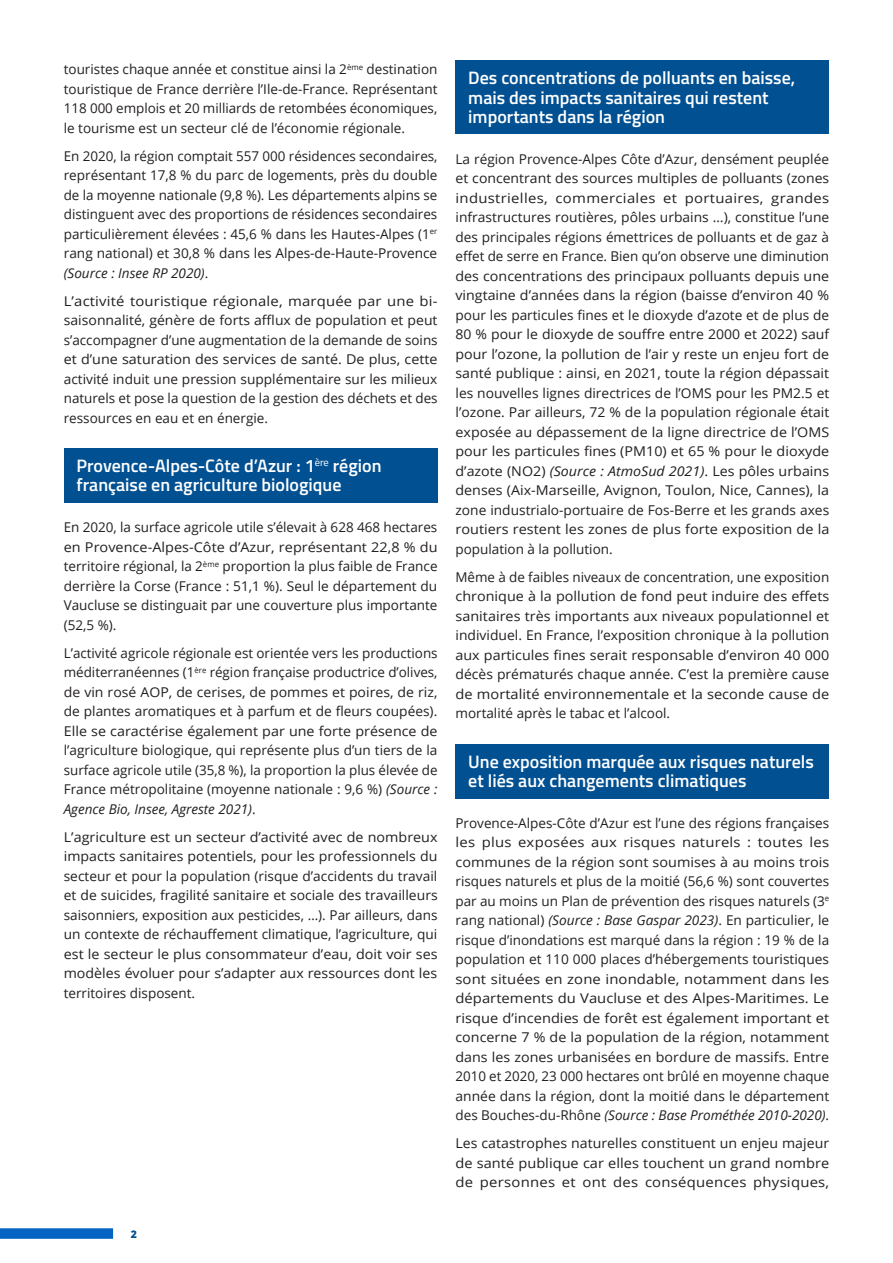
<style>
.page{position:relative;width:893px;height:1263px;background:#fff}
.page>*{position:absolute;margin:0;border:0;box-sizing:border-box;transform-origin:0 0}
.Heading_2{font:600 18px/19.5px "Titillium Web";color:#fff}
.t1{font:13.5px/19.5px "Open Sans";color:#231f20;text-align:justify}
.t2{font:13.5px/19.5px "Open Sans";color:#231f20;text-align:justify;scale:1.06 1}
.t3{font:13.5px/19.5px "Open Sans";color:#231f20;text-align:justify;scale:1.1 1}
.t4{font:13.5px/19.5px "Open Sans";color:#231f20;text-align:justify;scale:1.05 1}
.t5{font:800 10.5px "Open Sans";color:#005092}
.s1{font-style:italic}
</style>
<div class="page">
<div style="left:0;top:1228px;width:113px;height:11px;background:#0563c1"></div>
<div style="left:64px;top:448px;width:373px;height:54px;background:#005092"></div>
<div style="left:455px;top:60px;width:374px;height:74px;background:#005092"></div>
<div style="left:455px;top:744px;width:374px;height:54px;background:#005092"></div>
<p class="t1" style="left:64px;top:59px;width:375px">touristes chaque année et constitue ainsi la 2<sup>ème</sup> destination touristique de France derrière l’Ile-de-France. Représentant 118 000 emplois et 20 milliards de retombées économiques, le tourisme est un secteur clé de l’économie régionale.</p>
<p class="t1" style="left:64px;top:146px;width:375px">En 2020, la région comptait 557 000 résidences secondaires, représentant 17,8 % du parc de logements, près du double de la moyenne nationale (9,8 %). Les départements alpins se distinguent avec des proportions de résidences secondaires particulièrement élevées : 45,6 % dans les Hautes-Alpes (1<sup>er </sup>rang national) et 30,8 % dans les Alpes-de-Haute-Provence <span class="s1">(Source : Insee RP 2020)</span>.</p>
<p class="t3" style="left:64px;top:291px;width:341px">L’activité touristique régionale, marquée par une bi&shy;saisonnalité, génère de forts afflux de population et peut s’accompagner d’une augmentation de la demande de soins et d’une saturation des services de santé. De plus, cette activité induit une pression supplémentaire sur les milieux naturels et pose la question de la gestion des déchets et des ressources en eau et en énergie.</p>
<p class="Heading_2" style="left:77px;top:455px;width:307px">Provence-Alpes-Côte d’Azur : 1<sup>ère</sup> région française en agriculture biologique</p>
<p class="t1" style="left:64px;top:517px;width:375px">En 2020, la surface agricole utile s’élevait à 628 468 hectares en Provence-Alpes-Côte d’Azur, représentant 22,8 % du territoire régional, la 2<sup>ème</sup> proportion la plus faible de France derrière la Corse (France : 51,1 %). Seul le département du Vaucluse se distinguait par une couverture plus importante (52,5 %).</p>
<p class="t1" style="left:64px;top:642px;width:375px">L’activité agricole régionale est orientée vers les productions méditerranéennes (1<sup>ère</sup> région française productrice d’olives, de vin rosé AOP, de cerises, de pommes et poires, de riz, de plantes aromatiques et à parfum et de fleurs coupées).<br>Elle se caractérise également par une forte présence de l’agriculture biologique, qui représente plus d’un tiers de la surface agricole utile (35,8 %), la proportion la plus élevée de France métropolitaine (moyenne nationale : 9,6 %) <span class="s1">(Source :<br>Agence Bio, Insee, Agreste 2021)</span>.</p>
<p class="t2" style="left:64px;top:827px;width:354px">L’agriculture est un secteur d’activité avec de nombreux impacts sanitaires potentiels, pour les professionnels du secteur et pour la population (risque d’accidents du travail et de suicides, fragilité sanitaire et sociale des travailleurs saisonniers, exposition aux pesticides, …). Par ailleurs, dans un contexte de réchauffement climatique, l’agriculture, qui est le secteur le plus consommateur d’eau, doit voir ses modèles évoluer pour s’adapter aux ressources dont les territoires disposent.</p>
<p class="t5" style="left:131px;top:1226px;width:8px">2</p>
<p class="Heading_2" style="left:468px;top:67px;width:328px">Des concentrations de polluants en baisse, mais des impacts sanitaires qui restent importants dans la région</p>
<p class="t1" style="left:455px;top:149px;width:375px">La région Provence-Alpes Côte d’Azur, densément peuplée et concentrant des sources multiples de polluants (zones industrielles, commerciales et portuaires, grandes infrastructures routières, pôles urbains …), constitue l’une des principales régions émettrices de polluants et de gaz à effet de serre en France. Bien qu’on observe une diminution des concentrations des principaux polluants depuis une vingtaine d’années dans la région (baisse d’environ 40 % pour les particules fines et le dioxyde d’azote et de plus de 80 % pour le dioxyde de souffre entre 2000 et 2022) sauf pour l’ozone, la pollution de l’air y reste un enjeu fort de santé publique : ainsi, en 2021, toute la région dépassait les nouvelles lignes directrices de l’OMS pour les PM2.5 et l’ozone. Par ailleurs, 72 % de la population régionale était exposée au dépassement de la ligne directrice de l’OMS pour les particules fines (PM10) et 65 % pour le dioxyde d’azote (NO2) <span class="s1">(Source : AtmoSud 2021)</span>. Les pôles urbains denses (Aix-Marseille, Avignon, Toulon, Nice, Cannes), la zone industrialo-portuaire de Fos-Berre et les grands axes routiers restent les zones de plus forte exposition de la population à la pollution.</p>
<p class="t1" style="left:455px;top:567px;width:375px">Même à de faibles niveaux de concentration, une exposition chronique à la pollution de fond peut induire des effets sanitaires très importants aux niveaux populationnel et individuel. En France, l’exposition chronique à la pollution aux particules fines serait responsable d’environ 40 000 décès prématurés chaque année. C’est la première cause de mortalité environnementale et la seconde cause de mortalité après le tabac et l’alcool.</p>
<p class="Heading_2" style="left:468px;top:751px;width:347px">Une exposition marquée aux risques naturels et liés aux changements climatiques</p>
<p class="t1" style="left:455px;top:813px;width:375px">Provence-Alpes-Côte d’Azur est l’une des régions françaises les plus exposées aux risques naturels : toutes les communes de la région sont soumises à au moins trois risques naturels et plus de la moitié (56,6 %) sont couvertes par au moins un Plan de prévention des risques naturels (3<sup>e </sup>rang national) <span class="s1">(Source : Base Gaspar 2023)</span>. En particulier, le risque d’inondations est marqué dans la région : 19 % de la population et 110 000 places d’hébergements touristiques sont situées en zone inondable, notamment dans les départements du Vaucluse et des Alpes-Maritimes. Le risque d’incendies de forêt est également important et concerne 7 % de la population de la région, notamment dans les zones urbanisées en bordure de massifs. Entre 2010 et 2020, 23 000 hectares ont brûlé en moyenne chaque année dans la région, dont la moitié dans le département des Bouches-du-Rhône <span class="s1">(Source : Base Prométhée 2010-2020)</span>.</p>
<p class="t4" style="left:455px;top:1133px;width:357px">Les catastrophes naturelles constituent un enjeu majeur de santé publique car elles touchent un grand nombre de personnes et ont des conséquences physiques,</p>
</div>
